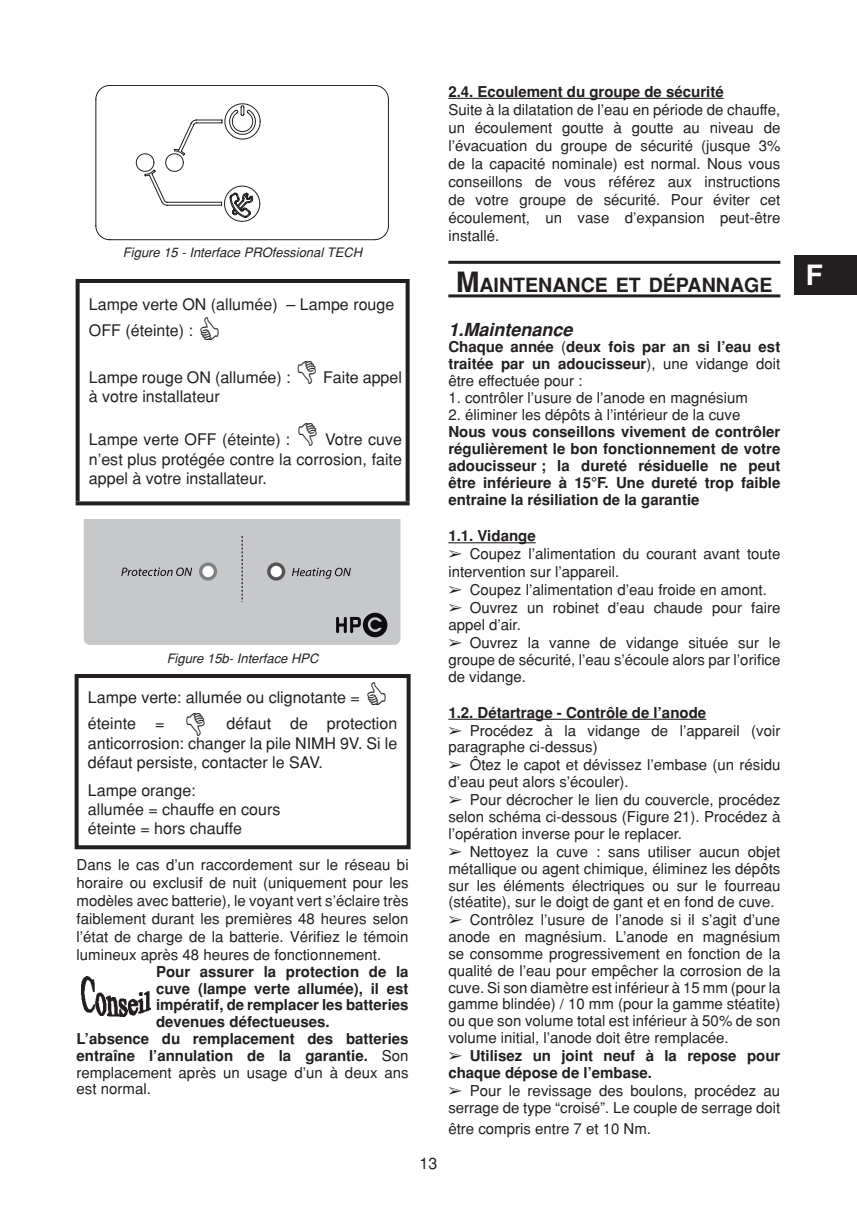
<style>
.page{position:relative;width:857px;height:1225px;background:#fff}
.page>*{position:absolute;margin:0;border:0;box-sizing:border-box;transform-origin:0 0}
.t1{font:700 28px "Helvetica";color:#fff}
.t2{font:700 19.6px "Helvetica";color:#231f20}
.t3{font:italic 700 18px "Helvetica";color:#231f20}
.t4{font:16px/19.2px "Helvetica";color:#231f20}
.t5{font:15px/16.8px "Helvetica";color:#231f20;text-align:justify}
.t6{font:700 15px/17.2px "Helvetica";color:#231f20;text-align:justify}
.t7{font:italic 13px "Helvetica";color:#231f20}
.s1{font-weight:400}
.s2{font-size:28px}
</style>
<div class="page">
<div style="left:794px;top:255px;width:62px;height:40px;background:#231f20"></div>
<svg style="left:95px;top:85px;width:293px;height:155px"></svg>
<hr style="left:76px;top:279px;width:333px;height:4px;background:#231f20">
<svg style="left:76px;top:283px;width:4px;height:218px"></svg>
<svg style="left:405px;top:283px;width:4px;height:218px"></svg>
<svg style="left:76px;top:501px;width:333px;height:4px"></svg>
<div style="left:84px;top:519px;width:316px;height:126px;background:#c7c8ca"></div>
<hr style="left:448px;top:98px;width:275px;height:1px;background:#231f20">
<hr style="left:448px;top:261px;width:332px;height:3px;background:#231f20">
<hr style="left:448px;top:294px;width:332px;height:3px;background:#231f20">
<hr style="left:448px;top:542px;width:87px;height:1px;background:#231f20">
<hr style="left:448px;top:718px;width:257px;height:2px;background:#231f20">
<img style="left:82px;top:976px;width:69px;height:40px">
<div style="left:75px;top:674px;width:335px;height:175px;border:4px solid #231f20"></div>
<p class="t7" style="left:123px;top:245px;width:241px">Figure 15 - Interface PROfessional TECH</p>
<p class="t4" style="left:89px;top:292px;width:307px;line-height:25.2px">Lampe verte ON (allumée) – Lampe rouge<br>OFF (éteinte) :</p>
<p class="t4" style="left:89px;top:367px;width:203px">Lampe rouge ON (allumée) :</p>
<p class="t4" style="left:323px;top:367px;width:80px">Faite appel</p>
<p class="t4" style="left:89px;top:387px;width:132px">à votre installateur</p>
<p class="t4" style="left:89px;top:430px;width:202px">Lampe verte OFF (éteinte) :</p>
<p class="t4" style="left:89px;top:430px;width:314px;text-align:justify;text-indent:236px">Votre cuve n’est plus protégée contre la corrosion, faite appel à votre installateur.</p>
<p class="t7" style="left:167px;top:651px;width:153px">Figure 15b- Interface HPC</p>
<p class="t4" style="left:88px;top:684px;width:273px;line-height:26px">Lampe verte: allumée ou clignotante = éteinte =</p>
<p class="t4" style="left:88px;top:714px;width:310px;text-align:justify;text-indent:139px">défaut de protection anticorrosion: changer la pile NIMH 9V. Si le défaut persiste, contacter le SAV.</p>
<p class="t4" style="left:88px;top:780px;width:194px">Lampe orange:<br>allumée = chauffe en cours éteinte = hors chauffe</p>
<p class="t5" style="left:77px;top:855px;width:333px;line-height:18px">Dans le cas d’un raccordement sur le réseau bi horaire ou exclusif de nuit (uniquement pour les modèles avec batterie), le voyant vert s’éclaire très faiblement durant les premières 48 heures selon l’état de charge de la batterie. Vérifiez le témoin lumineux après 48 heures de fonctionnement.</p>
<p class="t6" style="left:156px;top:963px;width:254px">Pour assurer la protection de la</p>
<p class="t6" style="left:156px;top:979px;width:254px">cuve (lampe verte allumée), il est</p>
<p class="t6" style="left:156px;top:996px;width:254px">impératif, de remplacer les batteries</p>
<p class="t6" style="left:156px;top:1013px;width:175px">devenues défectueuses.</p>
<p class="t6" style="left:77px;top:1030px;width:333px">L’absence du remplacement des batteries</p>
<p class="t6" style="left:77px;top:1047px;width:333px">entraîne l’annulation de la garantie. <span class="s1">Son</span></p>
<p class="t5" style="left:77px;top:1063px;width:333px">remplacement après un usage d’un à deux ans</p>
<p class="t5" style="left:77px;top:1080px;width:76px">est normal.</p>
<p class="t4" style="left:419px;top:1154px;width:19px">13</p>
<p class="t6" style="left:448px;top:83px;width:277px">2.4. Ecoulement du groupe de sécurité</p>
<p class="t5" style="left:448px;top:100px;width:333px;line-height:18px">Suite à la dilatation de l’eau en période de chauffe, un écoulement goutte à goutte au niveau de l’évacuation du groupe de sécurité (jusque 3% de la capacité nominale) est normal. Nous vous conseillons de vous référez aux instructions de votre groupe de sécurité. Pour éviter cet écoulement, un vase d’expansion peut-être installé.</p>
<h2 class="t2" style="left:456px;top:274px;width:318px"><span class="s2">M</span>AINTENANCE ET DÉPANNAGE</h2>
<p class="t3" style="left:448px;top:319px;width:126px">1.Maintenance</p>
<p class="t6" style="left:448px;top:339px;width:333px">Chaque année <span class="s1">(</span>deux fois par an si l’eau est traitée par un adoucisseur<span class="s1">), une vidange doit être effectuée pour :</span></p>
<p class="t5" style="left:448px;top:389px;width:301px">1. contrôler l’usure de l’anode en magnésium</p>
<p class="t5" style="left:448px;top:406px;width:293px">2. éliminer les dépôts à l’intérieur de la cuve</p>
<p class="t6" style="left:448px;top:423px;width:333px">Nous vous conseillons vivement de contrôler régulièrement le bon fonctionnement de votre adoucisseur ; la dureté résiduelle ne peut être inférieure à 15°F. Une dureté trop faible entraine la résiliation de la garantie</p>
<p class="t6" style="left:448px;top:527px;width:89px">1.1. Vidange</p>
<p class="t5" style="left:448px;top:545px;width:333px;line-height:18px">➢ Coupez l’alimentation du courant avant toute intervention sur l’appareil.</p>
<p class="t5" style="left:448px;top:581px;width:320px">➢ Coupez l’alimentation d’eau froide en amont.</p>
<p class="t5" style="left:448px;top:599px;width:333px">➢ Ouvrez un robinet d’eau chaude pour faire appel d’air.</p>
<p class="t5" style="left:448px;top:634px;width:333px">➢ Ouvrez la vanne de vidange située sur le groupe de sécurité, l’eau s’écoule alors par l’orifice de vidange.</p>
<p class="t6" style="left:448px;top:703px;width:259px">1.2. Détartrage - Contrôle de l’anode</p>
<p class="t5" style="left:448px;top:722px;width:333px">➢ Procédez à la vidange de l’appareil (voir paragraphe ci-dessus)</p>
<p class="t5" style="left:448px;top:756px;width:333px">➢ Ôtez le capot et dévissez l’embase (un résidu d’eau peut alors s’écouler).</p>
<p class="t5" style="left:448px;top:791px;width:333px">➢ Pour décrocher le lien du couvercle, procédez selon schéma ci-dessous (Figure 21). Procédez à l’opération inverse pour le replacer.</p>
<p class="t5" style="left:448px;top:843px;width:333px">➢ Nettoyez la cuve : sans utiliser aucun objet métallique ou agent chimique, éliminez les dépôts sur les éléments électriques ou sur le fourreau (stéatite), sur le doigt de gant et en fond de cuve.</p>
<p class="t5" style="left:448px;top:911px;width:333px">➢ Contrôlez l’usure de l’anode si il s’agit d’une anode en magnésium. L’anode en magnésium se consomme progressivement en fonction de la qualité de l’eau pour empêcher la corrosion de la cuve. Si son diamètre est inférieur à 15 mm (pour la gamme blindée) / 10 mm (pour la gamme stéatite) ou que son volume total est inférieur à 50% de son volume initial, l’anode doit être remplacée.</p>
<p class="t6" style="left:448px;top:1047px;width:333px">➢ Utilisez un joint neuf à la repose pour chaque dépose de l’embase.</p>
<p class="t5" style="left:448px;top:1082px;width:333px">➢ Pour le revissage des boulons, procédez au serrage de type “croisé”. Le couple de serrage doit</p>
<p class="t5" style="left:448px;top:1120px;width:204px">être compris entre 7 et 10 Nm.</p>
<h1 class="t1" style="left:805px;top:259px;width:19px">F</h1>
</div>
